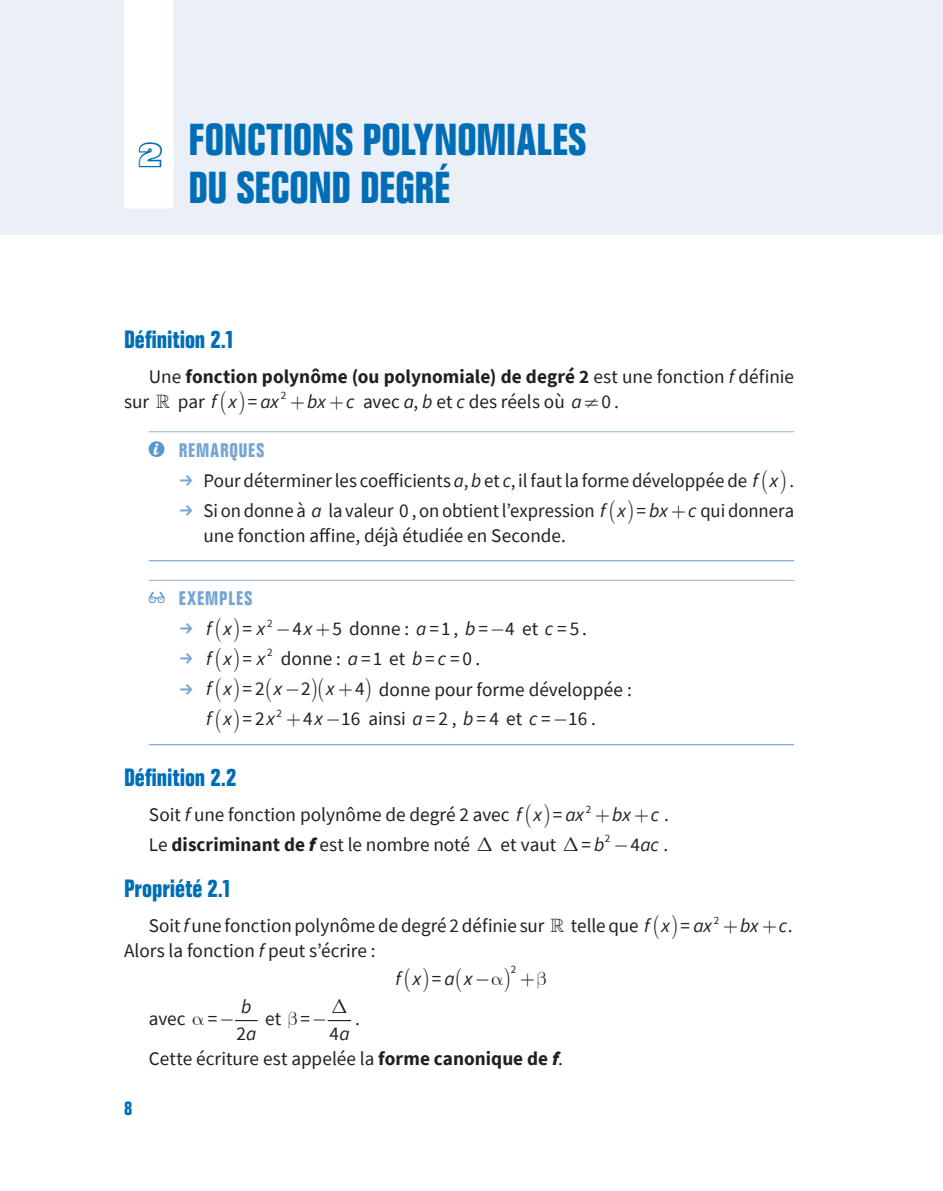
<style>
.page{position:relative;width:943px;height:1191px;background:#fff}
.page>*{position:absolute;margin:0;border:0;box-sizing:border-box;transform-origin:0 0}
.t1{font:700 condensed 43.75px/47.2px "Folio Std";color:#006eb6}
.t2{font:700 condensed 24.5px "Folio Std";color:#006eb6}
.t3{font:19.25px/39.4px "Source Sans Pro";color:#231f20;text-align:center}
.t4{font:700 19.25px/24.8px "Source Sans Pro";letter-spacing:.005em;color:#231f20}
.t5{font:italic 19.25px "Source Sans Pro";letter-spacing:-.005em;color:#231f20}
.t6{font:700 condensed 19.25px "Folio Std";letter-spacing:.05em;color:#76a5d4}
.t7{font:700 condensed 19.25px "Folio Std";color:#006eb6}
.t8{font:15.75px "Web Hosting Hub Glyphs";color:#5a97cd}
.t9{font:11.2px "Source Sans Pro";color:#231f20}
.s1{font-weight:400}
.s2{font-weight:400;font-style:italic}
.s3{font-style:normal}
.s4{font-style:italic}
.s5{color:#76a5d4}
.s6{font-family:"Web Hosting Hub Glyphs";font-weight:400;font-stretch:normal;font-size:15.75px;color:#5a97cd}
.s7{font-weight:700}
.s8{font-weight:900;font-style:italic}
</style>
<div class="page">
<div style="left:0;top:0;width:943px;height:235px;background:#ebeff8"></div>
<div style="left:124px;top:0;width:50px;height:209px;background:#fff"></div>
<hr style="left:149px;top:431px;width:645px;height:1px;background:#8fb3db">
<hr style="left:149px;top:560px;width:645px;height:1px;background:#5a97cd">
<hr style="left:149px;top:580px;width:645px;height:1px;background:#8fb3db">
<hr style="left:149px;top:744px;width:645px;height:1px;background:#5a97cd">
<svg style="left:138px;top:142px;width:24px;height:26px"></svg>
<svg style="left:235px;top:1020px;width:22px;height:1px"></svg>
<svg style="left:327px;top:1020px;width:23px;height:1px"></svg>
<h1 class="t1" style="left:189px;top:117px;width:399px;text-indent:-50px"><sub>2</sub> FONCTIONS POLyNOMIALES<br>DU SECOND DEGRÉ</h1>
<p class="t2" style="left:124px;top:326px;width:112px">Définition 2.1</p>
<p class="t4" style="left:124px;top:363px;width:671px;text-indent:25px"><span class="s1">Une</span> fonction polynôme (ou polynomiale) de degré 2 <span class="s1">est une fonction</span> <span class="s2">f</span> <span class="s1">définie sur</span></p>
<p class="t5" style="left:178px;top:389px;width:103px"><span class="s3">par</span> f x ax</p>
<p class="t9" style="left:281px;top:388px;width:7px">2</p>
<p class="t5" style="left:307px;top:389px;width:49px">bx c</p>
<p class="t3" style="left:248px;top:381px;width:11px">=</p>
<p class="t3" style="left:363px;top:381px;width:257px">avec <span class="s4">a</span>, <span class="s4">b</span> et <span class="s4">c</span> des réels où <span class="s4">a</span> 0 .</p>
<p class="t6" style="left:179px;top:439px;width:87px">REMARQUES</p>
<p class="t8" style="left:149px;top:442px;width:17px">׀</p>
<p class="t3" style="left:179px;top:461px;width:617px"><span class="s5">→</span> Pour déterminer les coefficients <span class="s4">a</span>, <span class="s4">b</span> et <span class="s4">c</span>, il faut la forme développée de <span class="s4">f x</span> .</p>
<p class="t3" style="left:179px;top:491px;width:617px"><span class="s5">→</span> Si on donne à <span class="s4">a</span> la valeur 0 , on obtient l’expression <span class="s4">f x bx c</span> qui donnera</p>
<p class="t3" style="left:636px;top:491px;width:11px">=</p>
<p class="t3" style="left:203px;top:515px;width:364px">une fonction affine, déjà étudiée en Seconde.</p>
<p class="t6" style="left:149px;top:588px;width:105px"><span class="s6">Հ</span> EXEMPLES</p>
<p class="t9" style="left:267px;top:616px;width:7px">2</p>
<p class="t5" style="left:206px;top:617px;width:27px">f x</p>
<p class="t3" style="left:242px;top:609px;width:24px">=<span class="s4">x</span></p>
<p class="t3" style="left:292px;top:609px;width:21px">4<span class="s4">x</span></p>
<p class="t3" style="left:332px;top:609px;width:256px">5 donne : <span class="s4">a</span>=1, <span class="s4">b</span>= 4 et <span class="s4">c</span>=5.</p>
<p class="t9" style="left:267px;top:645px;width:7px">2</p>
<p class="t5" style="left:206px;top:647px;width:27px">f x</p>
<p class="t3" style="left:242px;top:639px;width:24px">=<span class="s4">x</span></p>
<p class="t3" style="left:281px;top:639px;width:167px">donne : <span class="s4">a</span> =1 et <span class="s4">b c</span></p>
<p class="t3" style="left:425px;top:639px;width:57px">= =0.</p>
<p class="t3" style="left:242px;top:669px;width:24px">=2</p>
<p class="t3" style="left:301px;top:669px;width:11px">2</p>
<p class="t3" style="left:355px;top:669px;width:278px">4 donne pour forme développée :</p>
<p class="t9" style="left:277px;top:706px;width:7px">2</p>
<p class="t5" style="left:179px;top:677px;width:55px"><span class="s5">→</span>fx</p>
<p class="t5" style="left:274px;top:677px;width:10px">x</p>
<p class="t5" style="left:326px;top:677px;width:10px">x</p>
<p class="t5" style="left:206px;top:707px;width:27px">f x</p>
<p class="t3" style="left:242px;top:699px;width:34px">=2<span class="s4">x</span></p>
<p class="t3" style="left:303px;top:699px;width:21px">4<span class="s4">x</span></p>
<p class="t3" style="left:341px;top:699px;width:256px">16 ainsi <span class="s4">a</span>=2, <span class="s4">b</span>=4 et <span class="s4">c</span>= 16.</p>
<p class="t2" style="left:124px;top:764px;width:114px">Définition 2.2</p>
<p class="t3" style="left:149px;top:795px;width:436px">Soit <span class="s4">f</span> une fonction polynôme de degré 2 avec <span class="s4">f x ax</span></p>
<p class="t9" style="left:586px;top:801px;width:7px">2</p>
<p class="t5" style="left:612px;top:803px;width:58px">bx c <span class="s3">.</span></p>
<p class="t3" style="left:552px;top:795px;width:11px">=</p>
<p class="t3" style="left:149px;top:825px;width:323px">Le <span class="s7">discriminant de</span> <span class="s8">f</span> est le nombre noté</p>
<p class="t3" style="left:500px;top:825px;width:57px">et vaut</p>
<p class="t9" style="left:605px;top:831px;width:7px">2</p>
<p class="t3" style="left:581px;top:825px;width:25px">=<span class="s4">b</span></p>
<p class="t3" style="left:630px;top:825px;width:39px">4<span class="s4">ac</span> .</p>
<p class="t2" style="left:124px;top:875px;width:109px">Propriété 2.1</p>
<p class="t3" style="left:149px;top:906px;width:397px">Soit <span class="s4">f</span> une fonction polynôme de degré 2 définie sur</p>
<p class="t3" style="left:571px;top:906px;width:142px">telle que <span class="s4">f x ax</span></p>
<p class="t9" style="left:713px;top:912px;width:7px">2</p>
<p class="t5" style="left:740px;top:914px;width:54px">bx c<span class="s3">.</span></p>
<p class="t3" style="left:680px;top:906px;width:11px">=</p>
<p class="t3" style="left:124px;top:930px;width:253px">Alors la fonction <span class="s4">f</span> peut s’écrire :</p>
<p class="t5" style="left:395px;top:967px;width:78px">fx ax</p>
<p class="t3" style="left:432px;top:959px;width:11px">=</p>
<p class="t9" style="left:511px;top:962px;width:7px">2</p>
<p class="t7" style="left:124px;top:1098px;width:10px">8</p>
<p class="t5" style="left:241px;top:995px;width:12px">b</p>
<p class="t3" style="left:265px;top:999px;width:46px">et =</p>
<p class="t3" style="left:149px;top:999px;width:70px">avec =</p>
<p class="t3" style="left:149px;top:999px;width:415px">.<br>Cette écriture est appelée la <span class="s7">forme canonique de</span> <span class="s8">f</span>.</p>
<p class="t3" style="left:236px;top:1014px;width:21px">2<span class="s4">a</span></p>
<p class="t3" style="left:329px;top:1014px;width:22px">4<span class="s4">a</span></p>
</div>
